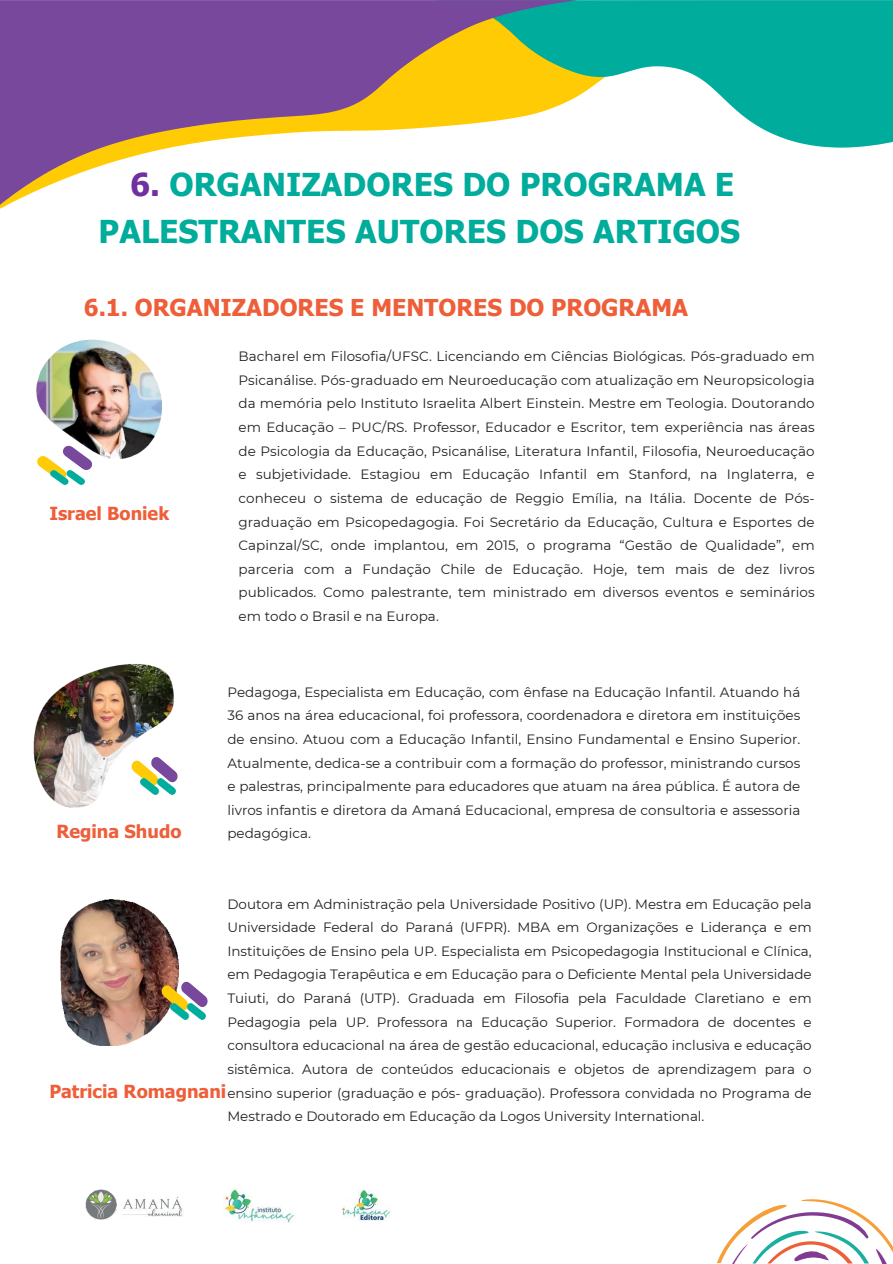
<style>
.page{position:relative;width:893px;height:1264px;background:#fff}
.page>*{position:absolute;margin:0;border:0;box-sizing:border-box;transform-origin:0 0}
.t1{font:700 31.5px "Tahoma";color:#00ac9b}
.t2{font:700 23.25px "Tahoma";color:#ee5e39}
.t3{font:700 18px "Tahoma";color:#ee5e39}
.t4{font:13.5px/23.7px "Montserrat";color:#231f20;text-align:justify}
.s1{color:#7030a0}
</style>
<div class="page">
<img style="left:224px;top:1188px;width:71px;height:34px">
<img style="left:343px;top:1190px;width:48px;height:30px">
<svg style="left:717px;top:1199px;width:175px;height:64px"></svg>
<img style="left:86px;top:1189px;width:30px;height:30px">
<img style="left:122px;top:1196px;width:61px;height:20px">
<img style="left:33px;top:664px;width:145px;height:144px">
<svg style="left:577px;top:0;width:315px;height:148px;fill:#00ac9b"></svg>
<svg style="left:0;top:0;width:577px;height:205px"></svg>
<img style="left:61px;top:899px;width:118px;height:146px">
<img style="left:37px;top:339px;width:125px;height:119px">
<svg style="left:37px;top:446px;width:55px;height:30px"></svg>
<img style="left:51px;top:470px;width:34px;height:15px">
<svg style="left:132px;top:757px;width:45px;height:28px"></svg>
<img style="left:141px;top:778px;width:35px;height:16px">
<svg style="left:162px;top:981px;width:45px;height:29px"></svg>
<img style="left:171px;top:1003px;width:35px;height:16px">
<p class="t1" style="left:130px;top:164px;width:605px"><span class="s1">6.</span> ORGANIZADORES DO PROGRAMA E</p>
<p class="t1" style="left:99px;top:211px;width:643px">PALESTRANTES AUTORES DOS ARTIGOS</p>
<p class="t2" style="left:84px;top:292px;width:605px">6.1. ORGANIZADORES E MENTORES DO PROGRAMA</p>
<p class="t3" style="left:49px;top:502px;width:121px">Israel Boniek</p>
<p class="t3" style="left:56px;top:820px;width:126px">Regina Shudo</p>
<p class="t4" style="left:238px;top:344px;width:577px">Bacharel em Filosofia/UFSC. Licenciando em Ciências Biológicas. Pós-graduado em Psicanálise. Pós-graduado em Neuroeducação com atualização em Neuropsicologia da memória pelo Instituto Israelita Albert Einstein. Mestre em Teologia. Doutorando em Educação – PUC/RS. Professor, Educador e Escritor, tem experiência nas áreas de Psicologia da Educação, Psicanálise, Literatura Infantil, Filosofia, Neuroeducação e subjetividade. Estagiou em Educação Infantil em Stanford, na Inglaterra, e conheceu o sistema de educação de Reggio Emília, na Itália. Docente de Pós&shy;graduação em Psicopedagogia. Foi Secretário da Educação, Cultura e Esportes de Capinzal/SC, onde implantou, em 2015, o programa “Gestão de Qualidade”, em parceria com a Fundação Chile de Educação. Hoje, tem mais de dez livros publicados. Como palestrante, tem ministrado em diversos eventos e seminários em todo o Brasil e na Europa.</p>
<p class="t4" style="left:227px;top:680px;width:574px">Pedagoga, Especialista em Educação, com ênfase na Educação Infantil. Atuando há 36 anos na área educacional, foi professora, coordenadora e diretora em instituições de ensino. Atuou com a Educação Infantil, Ensino Fundamental e Ensino Superior.<br>Atualmente, dedica-se a contribuir com a formação do professor, ministrando cursos e palestras, principalmente para educadores que atuam na área pública. É autora de livros infantis e diretora da Amaná Educacional, empresa de consultoria e assessoria pedagógica.</p>
<p class="t4" style="left:227px;top:891px;width:585px">Doutora em Administração pela Universidade Positivo (UP). Mestra em Educação pela Universidade Federal do Paraná (UFPR). MBA em Organizações e Liderança e em Instituições de Ensino pela UP. Especialista em Psicopedagogia Institucional e Clínica, em Pedagogia Terapêutica e em Educação para o Deficiente Mental pela Universidade Tuiuti, do Paraná (UTP). Graduada em Filosofia pela Faculdade Claretiano e em Pedagogia pela UP. Professora na Educação Superior. Formadora de docentes e consultora educacional na área de gestão educacional, educação inclusiva e educação sistêmica. Autora de conteúdos educacionais e objetos de aprendizagem para o ensino superior (graduação e pós- graduação). Professora convidada no Programa de Mestrado e Doutorado em Educação da Logos University International.</p>
<p class="t3" style="left:49px;top:1080px;width:178px">Patricia Romagnani</p>
</div>
